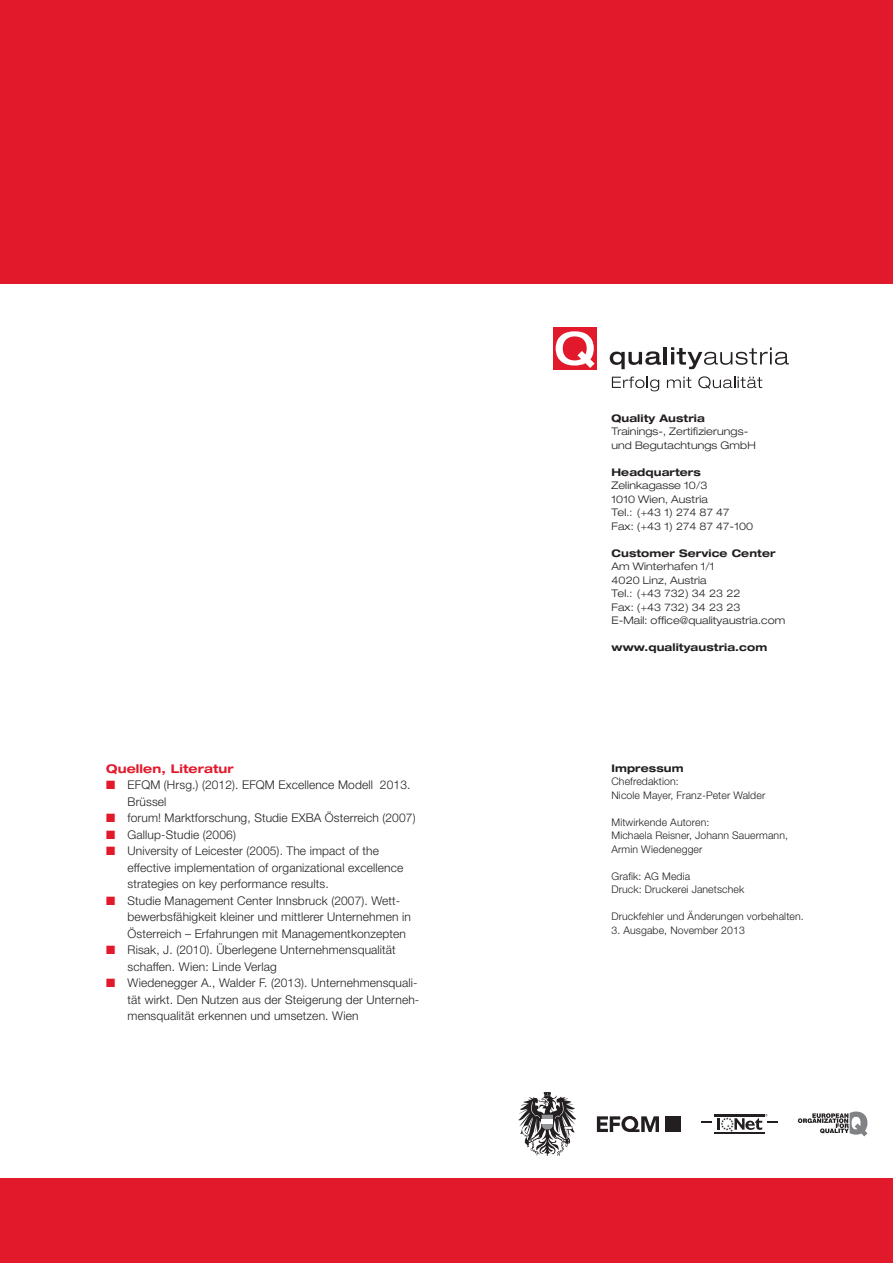
<style>
.page{position:relative;width:893px;height:1263px;background:#e2192b}
.page>*{position:absolute;margin:0;border:0;box-sizing:border-box;transform-origin:0 0}
.t1{font:300 12px/16.5px "Helvetica Neue LT Std";letter-spacing:.01em;color:#231f20}
.t2{font:700 expanded 12px "Helvetica Neue LT Std";letter-spacing:.01em;color:#e2192b}
.t3{font:300 expanded 10.5px/13.5px "Helvetica Neue LT Std";letter-spacing:.01em;color:#231f20}
.t4{font:300 10.5px/13.5px "Helvetica Neue LT Std";letter-spacing:.01em;color:#231f20}
.t5{font:700 expanded 10.5px "Helvetica Neue LT Std";letter-spacing:.01em;color:#231f20}
.s1{color:#e2192b}
</style>
<div class="page">
<div style="left:0;top:285px;width:893px;height:893px;background:#fff"></div>
<svg style="left:610px;top:351px;width:51px;height:18px"></svg>
<hr style="left:664px;top:347px;width:3px;height:17px;background:#231f20">
<svg style="left:671px;top:347px;width:118px;height:22px"></svg>
<div style="left:553px;top:327px;width:44px;height:43px;background:#e2192b"></div>
<svg style="left:556px;top:331px;width:39px;height:37px"></svg>
<svg style="left:612px;top:377px;width:47px;height:14px"></svg>
<svg style="left:667px;top:377px;width:24px;height:11px"></svg>
<svg style="left:698px;top:376px;width:64px;height:13px"></svg>
<svg style="left:518px;top:1092px;width:58px;height:64px"></svg>
<hr style="left:542px;top:1120px;width:11px;height:4px;background:#fff">
<svg style="left:798px;top:1111px;width:69px;height:25px"></svg>
<svg style="left:597px;top:1116px;width:62px;height:16px"></svg>
<div style="left:665px;top:1116px;width:15px;height:16px;background:#231f20"></div>
<hr style="left:714px;top:1132px;width:51px;height:2px;background:#231f20">
<hr style="left:714px;top:1114px;width:51px;height:2px;background:#231f20">
<svg style="left:701px;top:1121px;width:10px;height:2px"></svg>
<svg style="left:717px;top:1114px;width:60px;height:18px"></svg>
<p class="t2" style="left:106px;top:761px;width:129px">Quellen, Literatur</p>
<p class="t1" style="left:128px;top:776px;width:284px;text-indent:-21px"><span class="s1">■</span> EFQM (Hrsg.) (2012). EFQM Excellence Modell 2013.<br>Brüssel</p>
<p class="t1" style="left:106px;top:809px;width:311px"><span class="s1">■</span> forum! Marktforschung, Studie EXBA Österreich (2007)</p>
<p class="t1" style="left:106px;top:826px;width:131px"><span class="s1">■</span> Gallup-Studie (2006)</p>
<p class="t1" style="left:128px;top:842px;width:277px;text-indent:-21px"><span class="s1">■</span> University of Leicester (2005). The impact of the effective implementation of organizational excellence strategies on key performance results.</p>
<p class="t1" style="left:128px;top:892px;width:285px;text-indent:-21px"><span class="s1">■</span> Studie Management Center Innsbruck (2007). Wett&shy;bewerbsfähigkeit kleiner und mittlerer Unternehmen in<br>Österreich – Erfahrungen mit Managementkonzepten</p>
<p class="t1" style="left:128px;top:941px;width:270px;text-indent:-21px"><span class="s1">■</span> Risak, J. (2010). Überlegene Unternehmensqualität schaffen. Wien: Linde Verlag</p>
<p class="t1" style="left:128px;top:974px;width:293px;text-indent:-21px"><span class="s1">■</span> Wiedenegger A., Walder F. (2013). Unternehmensquali&shy;tät wirkt. Den Nutzen aus der Steigerung der Unterneh&shy;mensqualität erkennen und umsetzen. Wien</p>
<p class="t5" style="left:611px;top:412px;width:95px">Quality Austria</p>
<p class="t3" style="left:611px;top:425px;width:146px">Trainings-, Zertifizierungs&shy;und Begutachtungs GmbH</p>
<p class="t5" style="left:611px;top:466px;width:91px">Headquarters</p>
<p class="t3" style="left:611px;top:479px;width:143px">Zelinkagasse 10/3<br>1010 Wien, Austria<br>Tel.: (+43 1) 274 87 47<br>Fax: (+43 1) 274 87 47-100</p>
<p class="t5" style="left:611px;top:547px;width:166px">Customer Service Center</p>
<p class="t3" style="left:611px;top:560px;width:175px">Am Winterhafen 1/1<br>4020 Linz, Austria<br>Tel.: (+43 732) 34 23 22<br>Fax: (+43 732) 34 23 23<br>E-Mail: office@qualityaustria.com</p>
<p class="t5" style="left:611px;top:641px;width:157px">www.qualityaustria.com</p>
<p class="t5" style="left:611px;top:761px;width:74px">Impressum</p>
<p class="t4" style="left:611px;top:774px;width:155px">Chefredaktion:<br>Nicole Mayer, Franz-Peter Walder</p>
<p class="t4" style="left:611px;top:815px;width:178px">Mitwirkende Autoren:<br>Michaela Reisner, Johann Sauermann,<br>Armin Wiedenegger</p>
<p class="t4" style="left:611px;top:869px;width:134px">Grafik: AG Media<br>Druck: Druckerei Janetschek</p>
<p class="t4" style="left:611px;top:909px;width:194px">Druckfehler und Änderungen vorbehalten.</p>
<p class="t4" style="left:611px;top:923px;width:135px">3. Ausgabe, November 2013</p>
</div>
